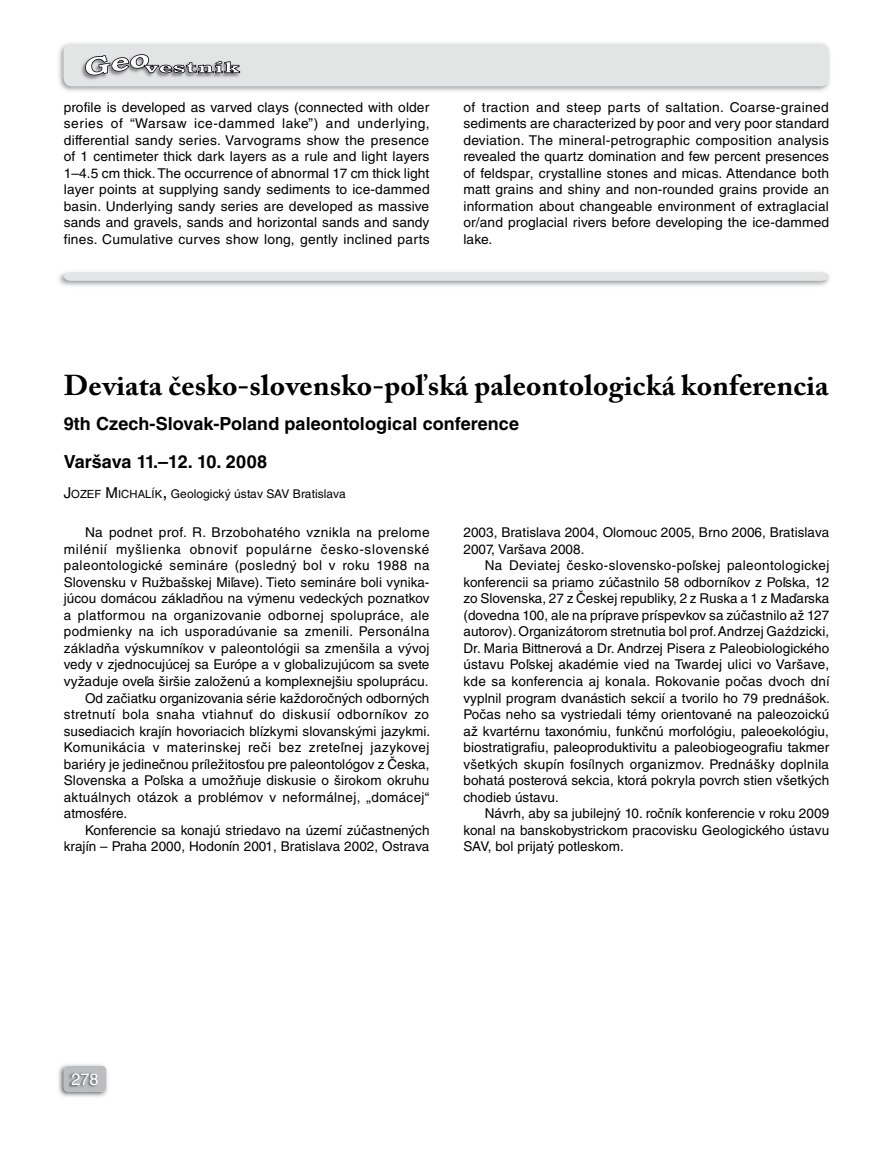
<style>
.page{position:relative;width:893px;height:1149px;background:#fff}
.page>*{position:absolute;margin:0;border:0;box-sizing:border-box;transform-origin:0 0}
.t1{font:700 28.5px "Adobe Caslon Pro";letter-spacing:.005em;color:#000}
.t2{font:700 18px "Helvetica LT Std";letter-spacing:.005em;color:#000}
.t3{font:16.5px "Helvetica LT Std";color:#fff}
.t4{font:13.5px/16.5px "Helvetica LT Std";letter-spacing:.005em;color:#000;text-align:justify}
.t5{font:13.5px "Helvetica LT Std";letter-spacing:.03em;color:#000}
.t6{font:13.5px "Helvetica LT Std";letter-spacing:.025em;color:#000}
.t7{font:13.5px "Helvetica LT Std";letter-spacing:.035em;color:#000}
.t8{font:13.5px "Helvetica LT Std";letter-spacing:.04em;color:#000}
.t9{font:13.5px "Helvetica LT Std";letter-spacing:.05em;color:#000}
.t10{font:12px "Helvetica LT Std";letter-spacing:.005em;color:#000}
.s1{font-size:15px}
.s2{font-size:11.25px}
.s3{font-size:18px}
</style>
<div class="page">
<img style="left:59px;top:43px;width:771px;height:48px">
<div style="left:64px;top:44px;width:765px;height:42px;background:#e3e4e4;border-radius:9px"></div>
<img style="left:81px;top:62px;width:25px;height:18px">
<svg style="left:85px;top:54px;width:155px;height:22px"></svg>
<img style="left:58px;top:1064px;width:50px;height:33px">
<div style="left:64px;top:1065px;width:42px;height:26px;background:#bcbdbe;border-radius:4px"></div>
<img style="left:68px;top:1073px;width:29px;height:14px">
<img style="left:59px;top:273px;width:771px;height:13px">
<svg style="left:64px;top:272px;width:765px;height:9px;background:#e2e3e3"></svg>
<p class="t4" style="left:64px;top:99px;width:367px">profile is developed as varved clays (connected with older series of “Warsaw ice-dammed lake”) and underlying, differential sandy series. Varvograms show the presence of 1 centimeter thick dark layers as a rule and light layers 1–4.5 cm thick. The occurrence of abnormal 17 cm thick light layer points at supplying sandy sediments to ice-dammed basin. Underlying sandy series are developed as massive sands and gravels, sands and horizontal sands and sandy fines. Cumulative curves show long, gently inclined parts</p>
<p class="t4" style="left:463px;top:99px;width:367px">of traction and steep parts of saltation. Coarse-grained sediments are characterized by poor and very poor standard deviation. The mineral-petrographic composition analysis revealed the quartz domination and few percent presences of feldspar, crystalline stones and micas. Attendance both matt grains and shiny and non-rounded grains provide an information about changeable environment of extraglacial or/and proglacial rivers before developing the ice-dammed lake.</p>
<h1 class="t1" style="left:64px;top:369px;width:766px">Deviata česko-slovensko-poľská paleontologická konferencia</h1>
<h2 class="t2" style="left:64px;top:412px;width:457px">9th Czech-Slovak-Poland paleontological conference</h2>
<h2 class="t2" style="left:64px;top:451px;width:205px">Varšava 11.–12. 10. 2008</h2>
<p class="t10" style="left:64px;top:486px;width:283px"><span class="s1">J</span><span class="s2">OZEF</span> <span class="s1">M</span><span class="s2">ICHALÍK</span><span class="s3">,</span> Geologický ústav SAV Bratislava</p>
<p class="t6" style="left:85px;top:524px;width:346px">Na podnet prof. R. Brzobohatého vznikla na prelome</p>
<p class="t9" style="left:64px;top:541px;width:367px">milénií myšlienka obnoviť populárne česko-slovenské</p>
<p class="t5" style="left:64px;top:557px;width:367px">paleontologické semináre (posledný bol v roku 1988 na</p>
<p class="t4" style="left:64px;top:573px;width:367px">Slovensku v Ružbašskej Miľave). Tieto semináre boli vynika-</p>
<p class="t4" style="left:64px;top:590px;width:367px">júcou domácou základňou na výmenu vedeckých poznatkov</p>
<p class="t5" style="left:64px;top:607px;width:367px">a platformou na organizovanie odbornej spolupráce, ale</p>
<p class="t5" style="left:64px;top:623px;width:367px">podmienky na ich usporadúvanie sa zmenili. Personálna</p>
<p class="t4" style="left:64px;top:639px;width:367px">základňa výskumníkov v paleontológii sa zmenšila a vývoj</p>
<p class="t4" style="left:64px;top:656px;width:367px">vedy v zjednocujúcej sa Európe a v globalizujúcom sa svete</p>
<p class="t4" style="left:64px;top:672px;width:366px">vyžaduje oveľa širšie založenú a komplexnejšiu spoluprácu.</p>
<p class="t4" style="left:85px;top:689px;width:346px">Od začiatku organizovania série každoročných odborných</p>
<p class="t7" style="left:64px;top:706px;width:367px">stretnutí bola snaha vtiahnuť do diskusií odborníkov zo</p>
<p class="t4" style="left:64px;top:722px;width:368px">susediacich krajín hovoriacich blízkymi slovanskými jazykmi.</p>
<p class="t8" style="left:64px;top:739px;width:367px">Komunikácia v materinskej reči bez zreteľnej jazykovej</p>
<p class="t4" style="left:64px;top:755px;width:367px">bariéry je jedinečnou príležitosťou pre paleontológov z Česka,</p>
<p class="t4" style="left:64px;top:771px;width:367px">Slovenska a Poľska a umožňuje diskusie o širokom okruhu</p>
<p class="t6" style="left:64px;top:788px;width:367px">aktuálnych otázok a problémov v neformálnej, „domácej“</p>
<p class="t4" style="left:64px;top:804px;width:65px">atmosfére.</p>
<p class="t4" style="left:85px;top:821px;width:346px">Konferencie sa konajú striedavo na území zúčastnených</p>
<p class="t4" style="left:64px;top:837px;width:367px">krajín – Praha 2000, Hodonín 2001, Bratislava 2002, Ostrava</p>
<p class="t4" style="left:463px;top:524px;width:367px">2003, Bratislava 2004, Olomouc 2005, Brno 2006, Bratislava<br>2007, Varšava 2008.</p>
<p class="t4" style="left:463px;top:557px;width:368px;text-indent:21px">Na Deviatej česko-slovensko-poľskej paleontologickej konferencii sa priamo zúčastnilo 58 odborníkov z Poľska, 12 zo Slovenska, 27 z Českej republiky, 2 z Ruska a 1 z Maďarska (dovedna 100, ale na príprave príspevkov sa zúčastnilo až 127 autorov). Organizátorom stretnutia bol prof. Andrzej Gaździcki, Dr. Maria Bittnerová a Dr. Andrzej Pisera z Paleobiologického ústavu Poľskej akadémie vied na Twardej ulici vo Varšave, kde sa konferencia aj konala. Rokovanie počas dvoch dní vyplnil program dvanástich sekcií a tvorilo ho 79 prednášok.<br>Počas neho sa vystriedali témy orientované na paleozoickú až kvartérnu taxonómiu, funkčnú morfológiu, paleoekológiu, biostratigrafiu, paleoproduktivitu a paleobiogeografiu takmer všetkých skupín fosílnych organizmov. Prednášky doplnila bohatá posterová sekcia, ktorá pokryla povrch stien všetkých chodieb ústavu.</p>
<p class="t4" style="left:463px;top:804px;width:367px;text-indent:21px">Návrh, aby sa jubilejný 10. ročník konferencie v roku 2009 konal na banskobystrickom pracovisku Geologického ústavu SAV, bol prijatý potleskom.</p>
<p class="t3" style="left:72px;top:1068px;width:28px">278</p>
</div>
